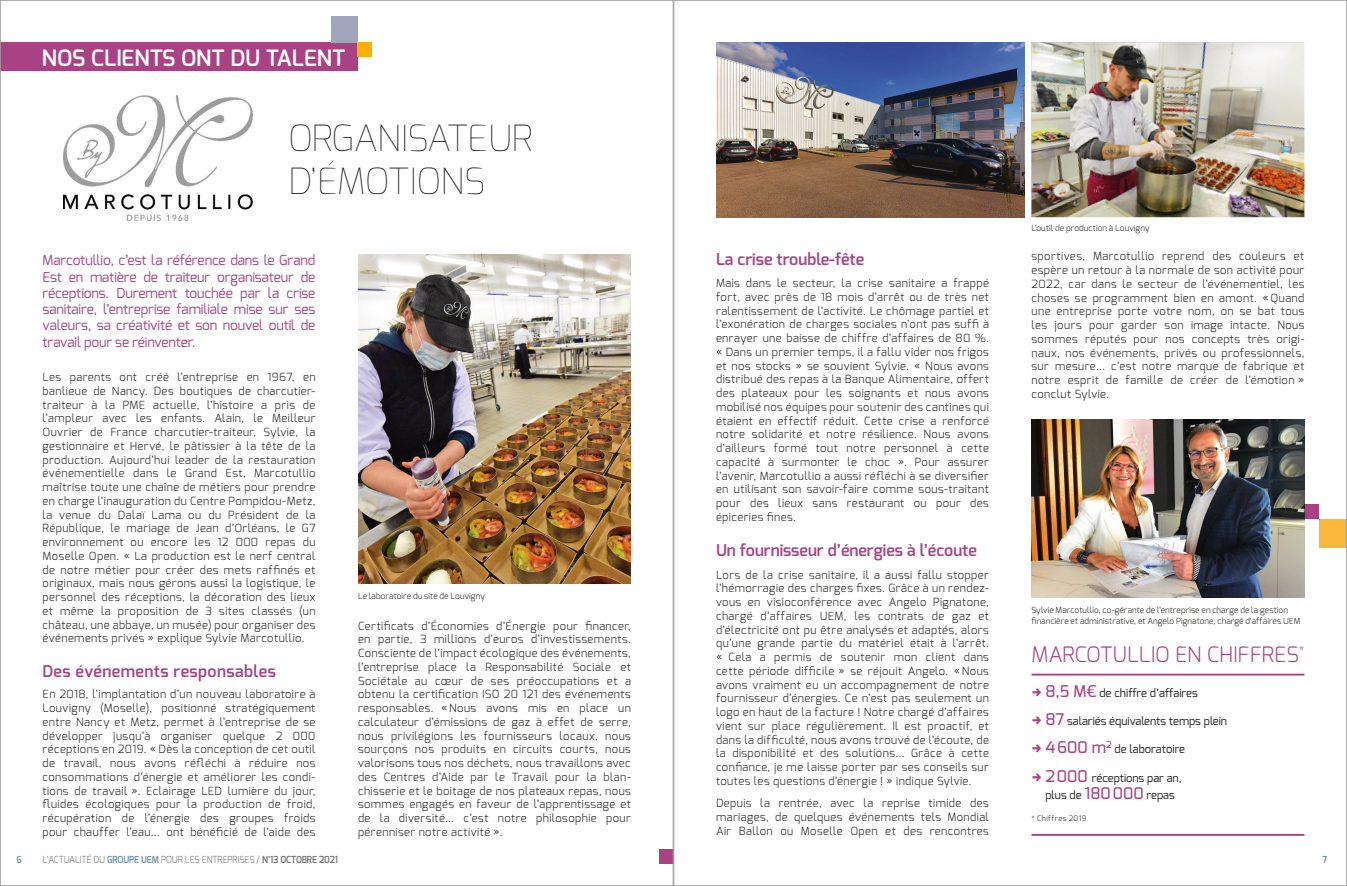
<style>
.page{position:relative;width:1347px;height:886px;background:#fff}
.page>*{position:absolute;margin:0;border:0;box-sizing:border-box;transform-origin:0 0}
.t1{font:100 36px/42.5px "Exo";letter-spacing:-.01em;color:#1d1d1b}
.t2{font:600 22.5px "Exo";color:#fff}
.t3{font:300 21.25px "Exo";color:#a84284}
.t4{font:600 16.25px "Exo";color:#a84284}
.t5{font:600 16.25px "Exo";letter-spacing:.025em;color:#a84284}
.t6{font:500 16.12px "Exo";color:#a84284}
.t7{font:13.75px/16.2px "Exo";letter-spacing:-.01em;color:#a84284;text-align:justify}
.t8{font:300 11.25px/13.8px "Exo";letter-spacing:.035em;color:#1d1d1b;text-align:justify}
.t9{font:11.25px/17.5px "Exo";color:#1d1d1b}
.t10{font:300 9.75px "Exo";letter-spacing:-.01em;color:#70706f;scale:.9 1}
.t11{font:600 9.75px "Exo";color:#6791ac;scale:.9 1}
.t12{font:300 8.38px/10.6px "Exo";letter-spacing:.01em;color:#1d1d1b}
.t13{font:300 7.5px "Exo";letter-spacing:.05em;color:#1d1d1b}
.s1{font-weight:500;font-size:16.12px;color:#a84284}
.s2{font-weight:600;color:#6791ac}
.s3{font-weight:600}
</style>
<div class="page">
<div style="left:0;top:43px;width:357px;height:28px;background:#a84284"></div>
<div style="left:331px;top:16px;width:26px;height:27px;background:#a3a5bc"></div>
<div style="left:357px;top:43px;width:15px;height:14px;background:#f9b000"></div>
<img style="left:358px;top:254px;width:273px;height:330px">
<div style="left:1319px;top:519px;width:27px;height:28px;background:#fab839"></div>
<div style="left:1304px;top:504px;width:15px;height:15px;background:#a84284"></div>
<img style="left:64px;top:95px;width:188px;height:125px">
<img style="left:1031px;top:419px;width:273px;height:178px">
<img style="left:716px;top:42px;width:308px;height:175px">
<img style="left:1031px;top:43px;width:273px;height:174px">
<div style="left:659px;top:849px;width:14px;height:14px;background:#a84284"></div>
<hr style="left:1031px;top:674px;width:273px;height:1px;background:#a84284">
<hr style="left:1031px;top:834px;width:273px;height:2px;background:#a84284">
<h2 class="t2" style="left:42px;top:43px;width:305px">NOS CLIENTS ONT DU TALENT</h2>
<h1 class="t1" style="left:288px;top:117px;width:246px">ORGANISATEUR<br>D’ÉMOTIONS</h1>
<p class="t7" style="left:43px;top:252px;width:274px">Marcotullio, c’est la référence dans le Grand Est en matière de traiteur organisateur de réceptions. Durement touchée par la crise sanitaire, l’entreprise familiale mise sur ses valeurs, sa créativité et son nouvel outil de travail pour se réinventer.</p>
<p class="t8" style="left:43px;top:370px;width:274px">Les parents ont créé l’entreprise en 1967, en banlieue de Nancy. Des boutiques de charcutier&shy;traiteur à la PME actuelle, l’histoire a pris de l’ampleur avec les enfants. Alain, le Meilleur Ouvrier de France charcutier-traiteur, Sylvie, la gestionnaire et Hervé, le pâtissier à la tête de la production. Aujourd’hui leader de la restauration événementielle dans le Grand Est, Marcotullio maîtrise toute une chaîne de métiers pour prendre en charge l’inauguration du Centre Pompidou-Metz, la venue du Dalaï Lama ou du Président de la République, le mariage de Jean d’Orléans, le G7 environnement ou encore les 12 000 repas du Moselle Open. « La production est le nerf central de notre métier pour créer des mets raffinés et originaux, mais nous gérons aussi la logistique, le personnel des réceptions, la décoration des lieux et même la proposition de 3 sites classés (un château, une abbaye, un musée) pour organiser des événements privés » explique Sylvie Marcotullio.</p>
<h3 class="t5" style="left:43px;top:661px;width:235px">Des événements responsables</h3>
<p class="t8" style="left:43px;top:687px;width:274px">En 2018, l’implantation d’un nouveau laboratoire à Louvigny (Moselle), positionné stratégiquement entre Nancy et Metz, permet à l’entreprise de se développer jusqu’à organiser quelque 2 000 réceptions en 2019. « Dès la conception de cet outil de travail, nous avons réfléchi à réduire nos consommations d’énergie et améliorer les condi&shy;tions de travail ». Eclairage LED lumière du jour, fluides écologiques pour la production de froid, récupération de l’énergie des groupes froids pour chauffer l’eau… ont bénéficié de l’aide des</p>
<p class="t12" style="left:358px;top:590px;width:128px">Le laboratoire du site de Louvigny</p>
<p class="t8" style="left:358px;top:618px;width:274px">Certificats d’Économies d’Énergie pour financer, en partie, 3 millions d’euros d’investissements.<br>Consciente de l’impact écologique des événements, l’entreprise place la Responsabilité Sociale et Sociétale au cœur de ses préoccupations et a obtenu la certification ISO 20 121 des événements responsables. «Nous avons mis en place un calculateur d’émissions de gaz à effet de serre, nous privilégions les fournisseurs locaux, nous sourçons nos produits en circuits courts, nous valorisons tous nos déchets, nous travaillons avec des Centres d’Aide par le Travail pour la blan&shy;chisserie et le boitage de nos plateaux repas, nous sommes engagés en faveur de l’apprentissage et de la diversité… c’est notre philosophie pour pérenniser notre activité ».</p>
<h3 class="t4" style="left:716px;top:248px;width:150px">La crise trouble-fête</h3>
<p class="t8" style="left:716px;top:276px;width:274px">Mais dans le secteur, la crise sanitaire a frappé fort, avec près de 18 mois d’arrêt ou de très net ralentissement de l’activité. Le chômage partiel et l’exonération de charges sociales n’ont pas suffi à enrayer une baisse de chiffre d’affaires de 80 %. « Dans un premier temps, il a fallu vider nos frigos et nos stocks » se souvient Sylvie. « Nous avons distribué des repas à la Banque Alimentaire, offert des plateaux pour les soignants et nous avons mobilisé nos équipes pour soutenir des cantines qui étaient en effectif réduit. Cette crise a renforcé notre solidarité et notre résilience. Nous avons d’ailleurs formé tout notre personnel à cette capacité à surmonter le choc ». Pour assurer l’avenir, Marcotullio a aussi réfléchi à se diversifier en utilisant son savoir-faire comme sous-traitant pour des lieux sans restaurant ou pour des épiceries fines.</p>
<h3 class="t4" style="left:716px;top:540px;width:262px">Un fournisseur d’énergies à l’écoute</h3>
<p class="t8" style="left:716px;top:567px;width:274px">Lors de la crise sanitaire, il a aussi fallu stopper l’hémorragie des charges fixes. Grâce à un rendez&shy;vous en visioconférence avec Angelo Pignatone, chargé d’affaires UEM, les contrats de gaz et d’électricité ont pu être analysés et adaptés, alors qu’une grande partie du matériel était à l’arrêt. « Cela a permis de soutenir mon client dans cette période difficile » se réjouit Angelo. «Nous avons vraiment eu un accompagnement de notre fournisseur d’énergies. Ce n’est pas seulement un logo en haut de la facture ! Notre chargé d’affaires vient sur place régulièrement. Il est proactif, et dans la difficulté, nous avons trouvé de l’écoute, de la disponibilité et des solutions… Grâce à cette confiance, je me laisse porter par ses conseils sur toutes les questions d’énergie ! » indique Sylvie.</p>
<p class="t8" style="left:716px;top:796px;width:274px">Depuis la rentrée, avec la reprise timide des mariages, de quelques événements tels Mondial Air Ballon ou Moselle Open et des rencontres</p>
<p class="t12" style="left:1031px;top:223px;width:120px">L’outil de production à Louvigny</p>
<p class="t8" style="left:1031px;top:249px;width:274px">sportives, Marcotullio reprend des couleurs et espère un retour à la normale de son activité pour 2022, car dans le secteur de l’événementiel, les choses se programment bien en amont. «Quand une entreprise porte votre nom, on se bat tous les jours pour garder son image intacte. Nous sommes réputés pour nos concepts très origi&shy;naux, nos événements, privés ou professionnels, sur mesure… c’est notre marque de fabrique et notre esprit de famille de créer de l’émotion » conclut Sylvie.</p>
<p class="t12" style="left:1031px;top:605px;width:270px">Sylvie Marcotullio, co-gérante de l’entreprise en charge de la gestion financière et administrative, et Angelo Pignatone, chargé d’affaires UEM</p>
<h3 class="t3" style="left:1031px;top:641px;width:274px">MARCOTULLIO EN CHIFFRES<sup>*</sup></h3>
<p class="t9" style="left:1045px;top:684px;width:154px"><span class="s1">8,5 M€</span> de chiffre d’affaires</p>
<p class="t9" style="left:1045px;top:712px;width:183px"><span class="s1">87</span> salariés équivalents temps plein</p>
<h3 class="t6" style="left:1045px;top:737px;width:68px">4600 m<sup>2</sup></h3>
<p class="t9" style="left:1114px;top:740px;width:72px">de laboratoire</p>
<p class="t9" style="left:1045px;top:769px;width:138px"><span class="s1">2000</span> réceptions par an, plus de <span class="s1">180000</span> repas</p>
<p class="t13" style="left:1031px;top:813px;width:56px">* Chiffres 2019</p>
<p class="t11" style="left:17px;top:854px;width:7px">6</p>
<p class="t10" style="left:43px;top:854px;width:330px">L’ACTUALITÉ DU <span class="s2">GROUPE UEM</span> POUR LES ENTREPRISES / <span class="s3">N°13 OCTOBRE 2021</span></p>
<p class="t11" style="left:1322px;top:854px;width:7px">7</p>
</div>
